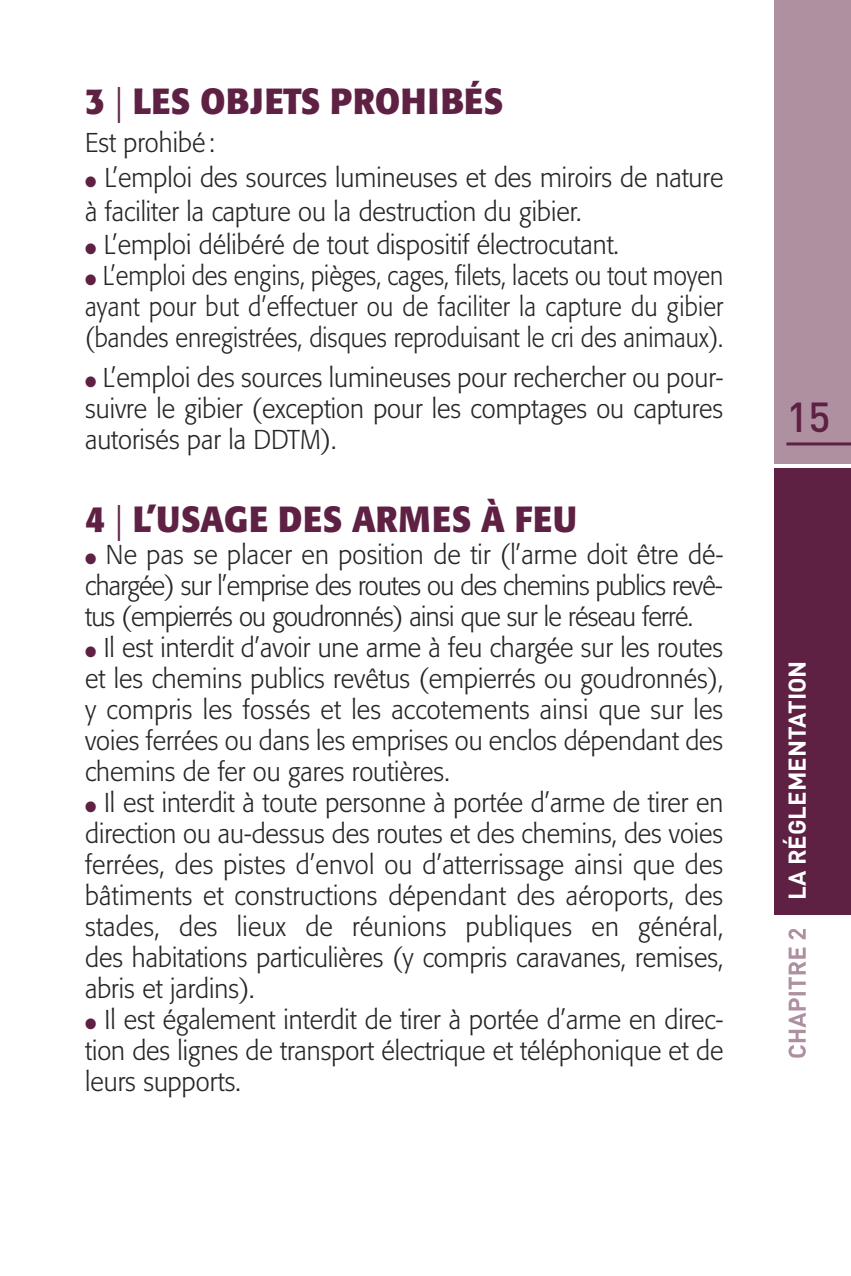
<style>
.page{position:relative;width:851px;height:1276px;background:#fff}
.page>*{position:absolute;margin:0;border:0;box-sizing:border-box;transform-origin:0 0}
.t1{font:500 41.4px "DIN";color:#5e2143}
.t2{font:700 36px "Formata";letter-spacing:.02em;color:#5e2143;scale:.95 1}
.t3{font:300 27px/30.9px "Formata";color:#272627;text-align:justify;scale:.95 1}
.t4{font:300 27px/30.9px "Formata";color:#272627;text-align:justify;scale:.9 1}
.t5{font:700 24px "DIN";color:#fff}
.s1{font-weight:300}
.s2{color:#5e2143}
</style>
<div class="page">
<div style="left:773px;top:468px;width:77px;height:446px;background:#5e2143"></div>
<div style="left:773px;top:0;width:77px;height:463px;background:#ae90a1"></div>
<svg style="left:788px;top:929px;width:17px;height:128px"></svg>
<hr style="left:786px;top:442px;width:64px;height:3px;background:#5e2143">
<h2 class="t2" style="left:85px;top:85px;width:442px">3 <span class="s1">|</span> LES OBJETS PROHIBÉS</h2>
<p class="t3" style="left:85px;top:130px;width:138px">Est prohibé:</p>
<p class="t3" style="left:85px;top:162px;width:673px;line-height:33.9px"><span class="s2">●</span> L’emploi des sources lumineuses et des miroirs de nature à faciliter la capture ou la destruction du gibier.</p>
<p class="t3" style="left:85px;top:231px;width:563px"><span class="s2">●</span> L’emploi délibéré de tout dispositif électrocutant.</p>
<p class="t4" style="left:85px;top:262px;width:710px"><span class="s2">●</span> L’emploi des engins, pièges, cages, filets, lacets ou tout moyen ayant pour but d’effectuer ou de faciliter la capture du gibier (bandes enregistrées, disques reproduisant le cri des animaux).</p>
<p class="t3" style="left:85px;top:364px;width:673px"><span class="s2">●</span> L’emploi des sources lumineuses pour rechercher ou pour&shy;suivre le gibier (exception pour les comptages ou captures autorisés par la DDTM).</p>
<h2 class="t2" style="left:85px;top:504px;width:519px">4 <span class="s1">|</span> L’USAGE DES ARMES À FEU</h2>
<p class="t3" style="left:85px;top:541px;width:673px"><span class="s2">●</span> Ne pas se placer en position de tir (l’arme doit être dé&shy;chargée) sur l’emprise des routes ou des chemins publics revê&shy;tus (empierrés ou goudronnés) ainsi que sur le réseau ferré.</p>
<p class="t3" style="left:85px;top:634px;width:673px"><span class="s2">●</span> Il est interdit d’avoir une arme à feu chargée sur les routes et les chemins publics revêtus (empierrés ou goudronnés), y compris les fossés et les accotements ainsi que sur les voies ferrées ou dans les emprises ou enclos dépendant des chemins de fer ou gares routières.</p>
<p class="t3" style="left:85px;top:789px;width:673px"><span class="s2">●</span> Il est interdit à toute personne à portée d’arme de tirer en direction ou au-dessus des routes et des chemins, des voies ferrées, des pistes d’envol ou d’atterrissage ainsi que des bâtiments et constructions dépendant des aéroports, des stades, des lieux de réunions publiques en général, des habitations particulières (y compris caravanes, remises, abris et jardins).</p>
<p class="t3" style="left:85px;top:1006px;width:673px"><span class="s2">●</span> Il est également interdit de tirer à portée d’arme en direc&shy;tion des lignes de transport électrique et téléphonique et de leurs supports.</p>
<h1 class="t1" style="left:786px;top:394px;width:46px">15</h1>
<p class="t5" style="left:783px;top:900px;width:241px;rotate:-90deg">LA RÉGLEMENTATION</p>
</div>
